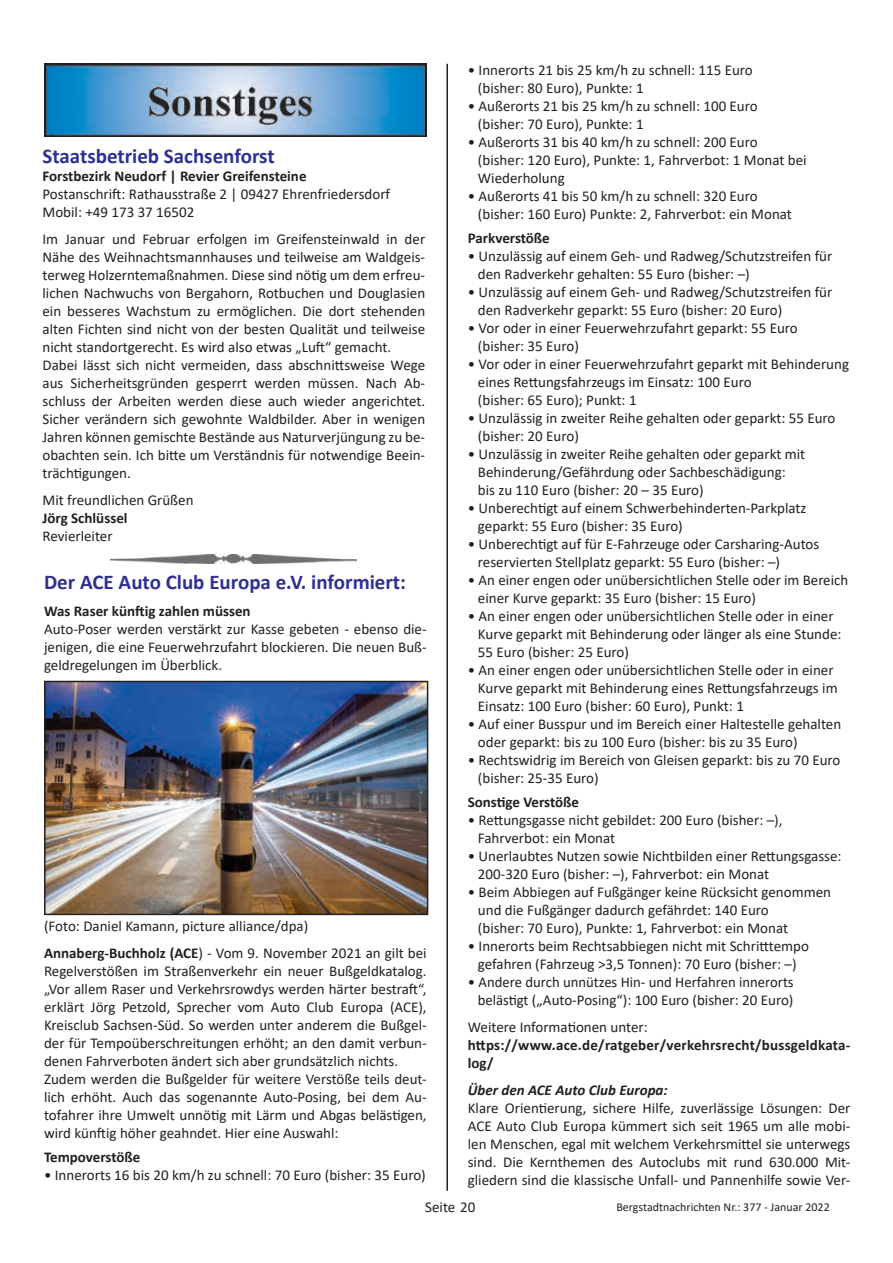
<style>
.page{position:relative;width:893px;height:1263px;background:#fff}
.page>*{position:absolute;margin:0;border:0;box-sizing:border-box;transform-origin:0 0}
.t1{font:700 21px "Calibri";color:#2e3092}
.t2{font:15px/18px "Calibri";color:#231f20}
.t3{font:700 15px/18px "Calibri";color:#231f20}
.t4{font:italic 700 15px "Calibri";color:#231f20}
.t5{font:12px "Calibri";color:#231f20}
.s1{font-weight:700}
</style>
<div class="page">
<img style="left:111px;top:555px;width:246px;height:8px">
<hr style="left:446px;top:64px;width:2px;height:1127px;background:#231f20">
<img style="left:44px;top:64px;width:383px;height:73px">
<img style="left:47px;top:684px;width:378px;height:228px">
<div style="left:44px;top:681px;width:384px;height:234px;border:2px solid #231f20"></div>
<h1 class="t1" style="left:43px;top:141px;width:234px">Staatsbetrieb Sachsenforst</h1>
<p class="t3" style="left:43px;top:167px;width:265px">Forstbezirk Neudorf | Revier Greifensteine</p>
<p class="t2" style="left:43px;top:184px;width:349px">Postanschrift: Rathausstraße 2 | 09427 Ehrenfriedersdorf<br>Mobil: +49 173 37 16502</p>
<p class="t2" style="left:43px;top:229px;width:384px">Im Januar und Februar erfolgen im Greifensteinwald in der Nähe des Weihnachtsmannhauses und teilweise am Waldgeis&shy;terweg Holzerntemaßnahmen. Diese sind nötig um dem erfreu&shy;lichen Nachwuchs von Bergahorn, Rotbuchen und Douglasien ein besseres Wachstum zu ermöglichen. Die dort stehenden alten Fichten sind nicht von der besten Qualität und teilweise nicht standortgerecht. Es wird also etwas „Luft“ gemacht.<br>Dabei lässt sich nicht vermeiden, dass abschnittsweise Wege aus Sicherheitsgründen gesperrt werden müssen. Nach Ab&shy;schluss der Arbeiten werden diese auch wieder angerichtet.<br>Sicher verändern sich gewohnte Waldbilder. Aber in wenigen Jahren können gemischte Bestände aus Naturverjüngung zu be&shy;obachten sein. Ich bitte um Verständnis für notwendige Beein&shy;trächtigungen.</p>
<p class="t2" style="left:43px;top:490px;width:153px">Mit freundlichen Grüßen</p>
<p class="t3" style="left:43px;top:509px;width:87px">Jörg Schlüssel</p>
<p class="t2" style="left:43px;top:526px;width:72px">Revierleiter</p>
<h1 class="t1" style="left:44px;top:567px;width:363px">Der ACE Auto Club Europa e.V. informiert:</h1>
<p class="t3" style="left:44px;top:602px;width:208px">Was Raser künftig zahlen müssen</p>
<p class="t2" style="left:44px;top:619px;width:384px;text-align:justify">Auto-Poser werden verstärkt zur Kasse gebeten - ebenso die&shy;jenigen, die eine Feuerwehrzufahrt blockieren. Die neuen Buß&shy;geldregelungen im Überblick.</p>
<p class="t2" style="left:44px;top:912px;width:384px;line-height:27px">(Foto: Daniel Kamann, picture alliance/dpa)<br><span class="s1">Annaberg-Buchholz (ACE</span>) - Vom 9. November 2021 an gilt bei</p>
<p class="t2" style="left:44px;top:961px;width:384px">Regelverstößen im Straßenverkehr ein neuer Bußgeldkatalog. „Vor allem Raser und Verkehrsrowdys werden härter bestraft“, erklärt Jörg Petzold, Sprecher vom Auto Club Europa (ACE), Kreisclub Sachsen-Süd. So werden unter anderem die Bußgel&shy;der für Tempoüberschreitungen erhöht; an den damit verbun&shy;denen Fahrverboten ändert sich aber grundsätzlich nichts.<br>Zudem werden die Bußgelder für weitere Verstöße teils deut&shy;lich erhöht. Auch das sogenannte Auto-Posing, bei dem Au&shy;tofahrer ihre Umwelt unnötig mit Lärm und Abgas belästigen, wird künftig höher geahndet. Hier eine Auswahl:</p>
<p class="t3" style="left:44px;top:1148px;width:98px">Tempoverstöße</p>
<p class="t2" style="left:44px;top:1165px;width:383px">• Innerorts 16 bis 20 km/h zu schnell: 70 Euro (bisher: 35 Euro)</p>
<p class="t2" style="left:478px;top:61px;width:276px;text-indent:-10px">• Innerorts 21 bis 25 km/h zu schnell: 115 Euro (bisher: 80 Euro), Punkte: 1</p>
<p class="t2" style="left:478px;top:97px;width:281px;text-indent:-10px">• Außerorts 21 bis 25 km/h zu schnell: 100 Euro (bisher: 70 Euro), Punkte: 1</p>
<p class="t2" style="left:478px;top:133px;width:330px;text-indent:-10px">• Außerorts 31 bis 40 km/h zu schnell: 200 Euro (bisher: 120 Euro), Punkte: 1, Fahrverbot: 1 Monat bei<br>Wiederholung</p>
<p class="t2" style="left:478px;top:187px;width:316px;text-indent:-10px">• Außerorts 41 bis 50 km/h zu schnell: 320 Euro (bisher: 160 Euro) Punkte: 2, Fahrverbot: ein Monat</p>
<p class="t3" style="left:468px;top:229px;width:84px">Parkverstöße</p>
<p class="t2" style="left:478px;top:247px;width:356px;text-indent:-10px">• Unzulässig auf einem Geh- und Radweg/Schutzstreifen für den Radverkehr gehalten: 55 Euro (bisher: –)</p>
<p class="t2" style="left:478px;top:283px;width:356px;text-indent:-10px">• Unzulässig auf einem Geh- und Radweg/Schutzstreifen für den Radverkehr geparkt: 55 Euro (bisher: 20 Euro)</p>
<p class="t2" style="left:478px;top:319px;width:321px;text-indent:-10px">• Vor oder in einer Feuerwehrzufahrt geparkt: 55 Euro (bisher: 35 Euro)</p>
<p class="t2" style="left:478px;top:355px;width:373px;text-indent:-10px">• Vor oder in einer Feuerwehrzufahrt geparkt mit Behinderung eines Rettungsfahrzeugs im Einsatz: 100 Euro<br>(bisher: 65 Euro); Punkt: 1</p>
<p class="t2" style="left:478px;top:409px;width:359px;text-indent:-10px">• Unzulässig in zweiter Reihe gehalten oder geparkt: 55 Euro (bisher: 20 Euro)</p>
<p class="t2" style="left:478px;top:445px;width:329px;text-indent:-10px">• Unzulässig in zweiter Reihe gehalten oder geparkt mit<br>Behinderung/Gefährdung oder Sachbeschädigung: bis zu 110 Euro (bisher: 20 – 35 Euro)</p>
<p class="t2" style="left:478px;top:499px;width:330px;text-indent:-10px">• Unberechtigt auf einem Schwerbehinderten-Parkplatz geparkt: 55 Euro (bisher: 35 Euro)</p>
<p class="t2" style="left:478px;top:535px;width:343px;text-indent:-10px">• Unberechtigt auf für E-Fahrzeuge oder Carsharing-Autos reservierten Stellplatz geparkt: 55 Euro (bisher: –)</p>
<p class="t2" style="left:478px;top:571px;width:372px;text-indent:-10px">• An einer engen oder unübersichtlichen Stelle oder im Bereich einer Kurve geparkt: 35 Euro (bisher: 15 Euro)</p>
<p class="t2" style="left:478px;top:607px;width:365px;text-indent:-10px">• An einer engen oder unübersichtlichen Stelle oder in einer<br>Kurve geparkt mit Behinderung oder länger als eine Stunde:<br>55 Euro (bisher: 25 Euro)</p>
<p class="t2" style="left:478px;top:661px;width:361px;text-indent:-10px">• An einer engen oder unübersichtlichen Stelle oder in einer<br>Kurve geparkt mit Behinderung eines Rettungsfahrzeugs im<br>Einsatz: 100 Euro (bisher: 60 Euro), Punkt: 1</p>
<p class="t2" style="left:478px;top:715px;width:365px;text-indent:-10px">• Auf einer Busspur und im Bereich einer Haltestelle gehalten oder geparkt: bis zu 100 Euro (bisher: bis zu 35 Euro)</p>
<p class="t2" style="left:478px;top:751px;width:364px;text-indent:-10px">• Rechtswidrig im Bereich von Gleisen geparkt: bis zu 70 Euro (bisher: 25-35 Euro)</p>
<p class="t3" style="left:468px;top:793px;width:113px">Sonstige Verstöße</p>
<p class="t2" style="left:478px;top:811px;width:306px;text-indent:-10px">• Rettungsgasse nicht gebildet: 200 Euro (bisher: –),<br>Fahrverbot: ein Monat</p>
<p class="t2" style="left:478px;top:847px;width:365px;text-indent:-10px">• Unerlaubtes Nutzen sowie Nichtbilden einer Rettungsgasse:<br>200-320 Euro (bisher: –), Fahrverbot: ein Monat</p>
<p class="t2" style="left:478px;top:883px;width:355px;text-indent:-10px">• Beim Abbiegen auf Fußgänger keine Rücksicht genommen und die Fußgänger dadurch gefährdet: 140 Euro<br>(bisher: 70 Euro), Punkte: 1, Fahrverbot: ein Monat</p>
<p class="t2" style="left:468px;top:937px;width:343px;text-align:center">• Innerorts beim Rechtsabbiegen nicht mit Schritttempo gefahren (Fahrzeug &gt;3,5 Tonnen): 70 Euro (bisher: –)</p>
<p class="t2" style="left:468px;top:973px;width:327px;text-align:right">• Andere durch unnützes Hin- und Herfahren innerorts belästigt („Auto-Posing“): 100 Euro (bisher: 20 Euro)</p>
<p class="t2" style="left:468px;top:1018px;width:182px">Weitere Informationen unter:</p>
<p class="t3" style="left:468px;top:1036px;width:384px">https://www.ace.de/ratgeber/verkehrsrecht/bussgeldkata&shy;log/</p>
<p class="t4" style="left:468px;top:1079px;width:201px">Über den ACE Auto Club Europa:</p>
<p class="t2" style="left:468px;top:1099px;width:384px;text-align:justify">Klare Orientierung, sichere Hilfe, zuverlässige Lösungen: Der ACE Auto Club Europa kümmert sich seit 1965 um alle mobi&shy;len Menschen, egal mit welchem Verkehrsmittel sie unterwegs sind. Die Kernthemen des Autoclubs mit rund 630.000 Mit&shy;gliedern sind die klassische Unfall- und Pannenhilfe sowie Ver-</p>
<p class="t2" style="left:425px;top:1197px;width:52px">Seite 20</p>
<p class="t5" style="left:616px;top:1199px;width:215px">Bergstadtnachrichten Nr.: 377 - Januar 2022</p>
</div>
